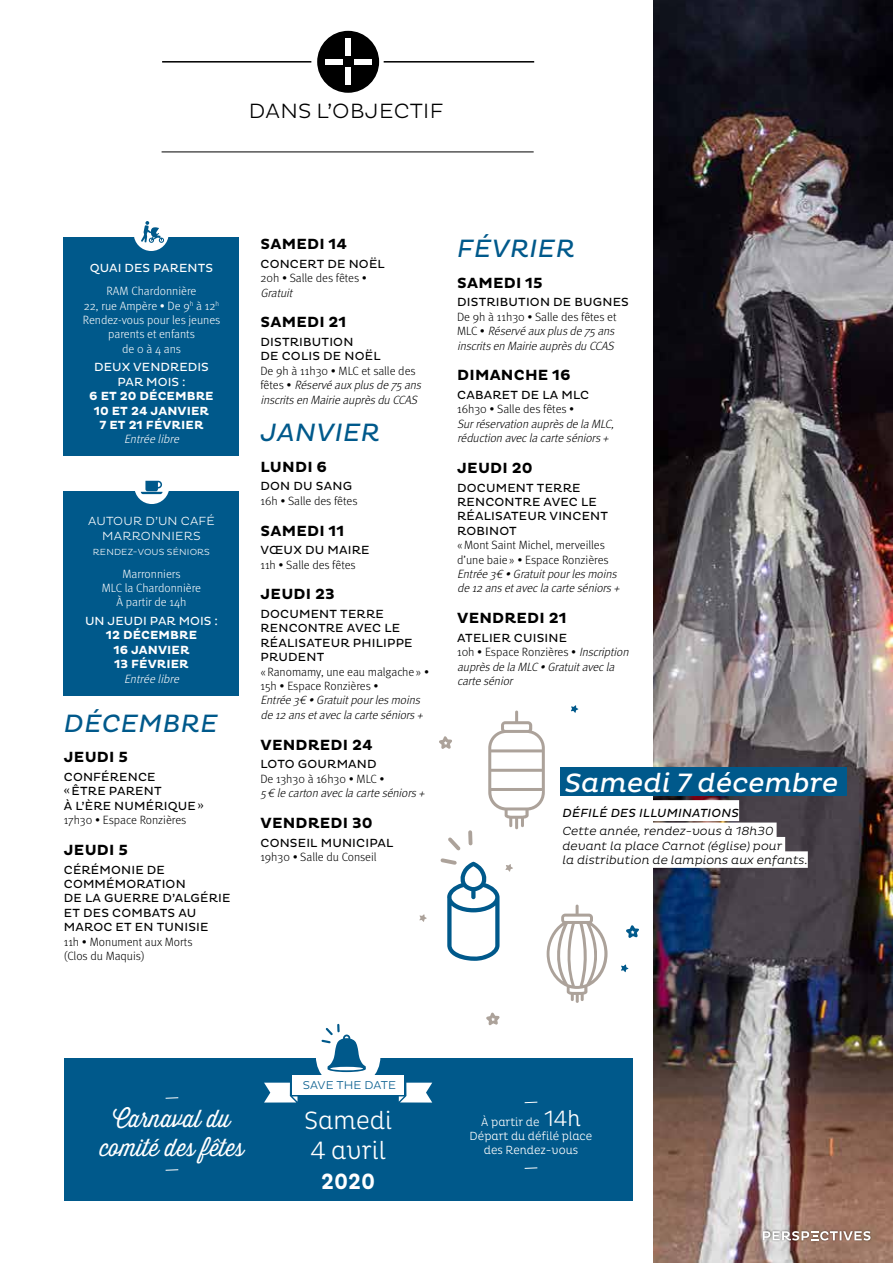
<style>
.page{position:relative;width:893px;height:1263px;background:#fff}
.page>*{position:absolute;margin:0;border:0;box-sizing:border-box;transform-origin:0 0}
.t1{font:italic 27px "Pluto";color:#fff}
.t2{font:italic 25.5px "Pluto";letter-spacing:.015em;color:#00598b}
.t3{font:300 25.5px/30px "Pluto Cond";color:#fff}
.t4{font:300 24px/28.8px "Thirsty Script";color:#fff;text-align:center}
.t5{font:700 22.5px "Pluto Cond";color:#fff}
.t6{font:300 21px "Pluto";letter-spacing:.015em;color:#000}
.t7{font:700 15px "Pluto";letter-spacing:.015em;color:#000}
.t8{font:italic 300 12px/14.4px "Meta";color:#000}
.t9{font:12px/14.4px "Pluto";letter-spacing:.015em;color:#000}
.t10{font:300 12px/14.4px "Meta";color:#000}
.t11{font:300 12px/14.4px "Meta";color:#fff;text-align:center}
.t12{font:italic 300 12px/14.4px "Pluto";color:#000}
.t13{font:700 12px/14.4px "Pluto";letter-spacing:.01em;color:#fff;text-align:center}
.t14{font:12px/14.4px "Pluto";letter-spacing:.005em;color:#fff;text-align:center}
.t15{font:300 12px/14.4px "Pluto Cond";color:#fff;text-align:center}
.t16{font:300 12px/14.4px "Pluto";letter-spacing:.015em;color:#fff;text-align:center}
.t17{font:italic 12px "Pluto";letter-spacing:.015em;color:#000}
.t18{font:italic 300 12px "Meta";color:#fff}
.t19{font:300 11.55px "Pluto";letter-spacing:.005em;color:#00598b}
.t20{font:300 9px "Pluto";letter-spacing:.015em;color:#fff}
.s1{font-style:normal}
.s2{font-size:22.5px}
</style>
<div class="page">
<img style="left:654px;top:0;width:239px;height:1263px">
<div style="left:761px;top:1229px;width:111px;height:13px;background:#000;opacity:.5"></div>
<svg style="left:763px;top:1231px;width:107px;height:9px"></svg>
<div style="left:562px;top:800px;width:177px;height:21px;background:#fff"></div>
<div style="left:562px;top:822px;width:215px;height:17px;background:#fff"></div>
<div style="left:562px;top:837px;width:223px;height:16px;background:#fff"></div>
<div style="left:562px;top:851px;width:246px;height:17px;background:#fff"></div>
<div style="left:560px;top:767px;width:287px;height:29px;background:#00598b"></div>
<hr style="left:162px;top:61px;width:149px;height:2px;background:#000">
<hr style="left:384px;top:61px;width:150px;height:2px;background:#000">
<div style="left:318px;top:32px;width:60px;height:60px;background:#000;border-radius:50%"></div>
<div style="left:317px;top:31px;width:62px;height:62px;border:2px solid #000;border-radius:50%"></div>
<div style="left:325px;top:59px;width:17px;height:6px;background:#fff"></div>
<div style="left:354px;top:59px;width:17px;height:6px;background:#fff"></div>
<div style="left:345px;top:39px;width:6px;height:17px;background:#fff"></div>
<div style="left:345px;top:68px;width:6px;height:17px;background:#fff"></div>
<div style="left:64px;top:1058px;width:568px;height:143px;background:#00598b"></div>
<div style="left:316px;top:1024px;width:64px;height:65px;background:#fff;border-radius:50%"></div>
<svg style="left:321px;top:1025px;width:45px;height:47px"></svg>
<div style="left:292px;top:1075px;width:112px;height:20px;background:#fff"></div>
<svg style="left:264px;top:1083px;width:33px;height:19px"></svg>
<svg style="left:399px;top:1083px;width:33px;height:19px"></svg>
<svg style="left:165px;top:1097px;width:14px;height:2px"></svg>
<svg style="left:165px;top:1169px;width:14px;height:2px"></svg>
<svg style="left:524px;top:1101px;width:14px;height:2px"></svg>
<svg style="left:524px;top:1167px;width:14px;height:2px"></svg>
<hr style="left:162px;top:152px;width:372px;height:1px;background:#000">
<div style="left:64px;top:491px;width:175px;height:204px;background:#00598b"></div>
<div style="left:134px;top:469px;width:35px;height:35px;background:#fff;border-radius:50%"></div>
<svg style="left:141px;top:481px;width:21px;height:13px"></svg>
<div style="left:64px;top:238px;width:175px;height:218px;background:#00598b"></div>
<div style="left:134px;top:216px;width:35px;height:35px;background:#fff;border-radius:50%"></div>
<svg style="left:141px;top:221px;width:23px;height:22px"></svg>
<svg style="left:419px;top:914px;width:8px;height:8px"></svg>
<svg style="left:621px;top:965px;width:7px;height:7px"></svg>
<svg style="left:486px;top:1013px;width:14px;height:12px"></svg>
<svg style="left:626px;top:925px;width:13px;height:13px"></svg>
<svg style="left:439px;top:705px;width:169px;height:298px"></svg>
<h3 class="t6" style="left:249px;top:99px;width:196px">DANS L’OBJECTIF</h3>
<p class="t14" style="left:90px;top:261px;width:125px">QUAI DES PARENTS</p>
<p class="t11" style="left:83px;top:284px;width:139px">RAM Chardonnière<br>22, rue Ampère • De 9<sup>h</sup> à 12<sup>h<br></sup>Rendez-vous pour les jeunes parents et enfants<br>de 0 à 4 ans</p>
<p class="t14" style="left:94px;top:360px;width:116px">DEUX VENDREDIS<br>PAR MOIS :</p>
<p class="t13" style="left:89px;top:389px;width:126px">6 ET 20 DÉCEMBRE<br>10 ET 24 JANVIER<br>7 ET 21 FÉVRIER</p>
<p class="t18" style="left:124px;top:432px;width:59px">Entrée libre</p>
<p class="t16" style="left:88px;top:514px;width:128px">AUTOUR D’UN CAFÉ<br>MARRONNIERS</p>
<p class="t20" style="left:93px;top:546px;width:119px">RENDEZ-VOUS SÉNIORS</p>
<p class="t11" style="left:102px;top:566px;width:101px">Marronniers<br>MLC la Chardonnière<br>À partir de 14h</p>
<p class="t14" style="left:85px;top:614px;width:134px">UN JEUDI PAR MOIS :</p>
<p class="t13" style="left:106px;top:628px;width:93px">12 DÉCEMBRE<br>16 JANVIER<br>13 FÉVRIER</p>
<p class="t18" style="left:124px;top:672px;width:59px">Entrée libre</p>
<h2 class="t2" style="left:64px;top:708px;width:155px">DÉCEMBRE</h2>
<p class="t7" style="left:64px;top:749px;width:66px">JEUDI 5</p>
<p class="t9" style="left:64px;top:770px;width:141px">CONFÉRENCE<br>«ÊTRE PARENT<br>À L’ÈRE NUMÉRIQUE»</p>
<p class="t10" style="left:64px;top:813px;width:124px">17h30 • Espace Ronzières</p>
<p class="t7" style="left:64px;top:841px;width:66px">JEUDI 5</p>
<p class="t9" style="left:64px;top:862px;width:168px">CÉRÉMONIE DE<br>COMMÉMORATION<br>DE LA GUERRE D’ALGÉRIE<br>ET DES COMBATS AU<br>MAROC ET EN TUNISIE</p>
<p class="t10" style="left:64px;top:934px;width:130px">11h • Monument aux Morts (Clos du Maquis)</p>
<p class="t7" style="left:261px;top:235px;width:88px">SAMEDI 14</p>
<p class="t9" style="left:261px;top:257px;width:126px">CONCERT DE NOËL</p>
<p class="t10" style="left:260px;top:271px;width:108px">20h • Salle des fêtes •</p>
<p class="t8" style="left:260px;top:285px;width:36px">Gratuit</p>
<p class="t7" style="left:261px;top:314px;width:87px">SAMEDI 21</p>
<p class="t9" style="left:261px;top:335px;width:122px">DISTRIBUTION<br>DE COLIS DE NOËL</p>
<p class="t8" style="left:260px;top:363px;width:165px"><span class="s1">De 9h à 11h30 • MLC et salle des fê t e s •</span> Réservé auxplusde 75 ans inscritsen Mairie auprèsdu CCAS</p>
<h2 class="t2" style="left:261px;top:418px;width:121px">JANVIER</h2>
<p class="t7" style="left:261px;top:458px;width:68px">LUNDI 6</p>
<p class="t9" style="left:261px;top:479px;width:93px">DON DU SANG</p>
<p class="t10" style="left:260px;top:493px;width:99px">16h • Salle des fêtes</p>
<p class="t7" style="left:261px;top:522px;width:85px">SAMEDI 11</p>
<p class="t9" style="left:261px;top:543px;width:111px">VŒUX DU MAIRE</p>
<p class="t10" style="left:260px;top:557px;width:97px">11h • Salle des fêtes</p>
<p class="t7" style="left:261px;top:586px;width:76px">JEUDI 23</p>
<p class="t9" style="left:261px;top:607px;width:154px">DOCUMENT TERRE<br>RENCONTRE AVEC LE<br>RÉALISATEUR PHILIPPE<br>PRUDENT</p>
<p class="t10" style="left:260px;top:664px;width:170px">«Ranomamy, une eau malgache » •<br>15h • Espace Ronzières •</p>
<p class="t8" style="left:260px;top:693px;width:167px">Entrée 3€ •Gratuitpourlesmoins de 12 ansetavecla carte séniors+</p>
<p class="t7" style="left:261px;top:736px;width:114px">VENDREDI 24</p>
<p class="t9" style="left:261px;top:757px;width:118px">LOTO GOURMAND</p>
<p class="t10" style="left:260px;top:771px;width:126px">De 13h30 à 16h30 • MLC •</p>
<p class="t8" style="left:260px;top:786px;width:168px">5€ le carton avecla carte séniors+</p>
<p class="t7" style="left:261px;top:814px;width:114px">VENDREDI 30</p>
<p class="t9" style="left:261px;top:835px;width:134px">CONSEIL MUNICIPAL</p>
<p class="t10" style="left:260px;top:849px;width:118px">19h30 • Salle du Conseil</p>
<h2 class="t2" style="left:457px;top:234px;width:119px">FÉVRIER</h2>
<p class="t7" style="left:457px;top:274px;width:87px">SAMEDI 15</p>
<p class="t9" style="left:457px;top:295px;width:173px">DISTRIBUTION DE BUGNES</p>
<p class="t8" style="left:457px;top:309px;width:162px;text-align:justify"><span class="s1">De 9h à 11h30 • Salle des fêtes et M L C •</span> Réservé auxplusde 75ans inscritsen Mairie auprèsdu CCAS</p>
<p class="t7" style="left:457px;top:367px;width:115px">DIMANCHE 16</p>
<p class="t9" style="left:457px;top:388px;width:133px">CABARET DE LA MLC</p>
<p class="t10" style="left:457px;top:402px;width:119px">16h30 • Salle des fêtes •</p>
<p class="t8" style="left:457px;top:416px;width:161px">Surréservation auprèsde la MLC, réduction avecla carte séniors+</p>
<p class="t7" style="left:457px;top:459px;width:77px">JEUDI 20</p>
<p class="t9" style="left:457px;top:480px;width:152px">DOCUMENT TERRE<br>RENCONTRE AVEC LE<br>RÉALISATEUR VINCENT<br>ROBINOT</p>
<p class="t10" style="left:457px;top:538px;width:153px">«Mont Saint Michel, merveilles d’une baie » • Espace Ronzières</p>
<p class="t8" style="left:457px;top:566px;width:167px">Entrée 3€ •Gratuitpourlesmoins de 12 ansetavecla carte séniors+</p>
<p class="t7" style="left:457px;top:609px;width:111px">VENDREDI 21</p>
<p class="t9" style="left:457px;top:631px;width:111px">ATELIER CUISINE</p>
<p class="t8" style="left:457px;top:645px;width:176px"><span class="s1">10h • Espace Ronzières •</span> Inscription auprèsde la MLC •Gratuitavecla carte sénior</p>
<h1 class="t1" style="left:564px;top:767px;width:275px">Samedi 7 décembre</h1>
<p class="t17" style="left:562px;top:806px;width:178px">DÉFILÉ DES ILLUMINATIONS</p>
<p class="t12" style="left:562px;top:824px;width:247px">Cette année, rendez-vous à 18h30 devant la place Carnot (église) pour<br>la distribution de lampions aux enfants.</p>
<p class="t19" style="left:303px;top:1078px;width:95px">SAVE THE DATE</p>
<h3 class="t4" style="left:100px;top:1105px;width:146px">Carnaval du comité des fêtes</h3>
<h2 class="t3" style="left:304px;top:1105px;width:89px">Samedi<br>4 avril</h2>
<h3 class="t5" style="left:321px;top:1168px;width:56px">2020</h3>
<p class="t15" style="left:470px;top:1114px;width:124px">À partir de <span class="s2">14h<br></span>Départ du défilé place des Rendez-vous</p>
</div>
